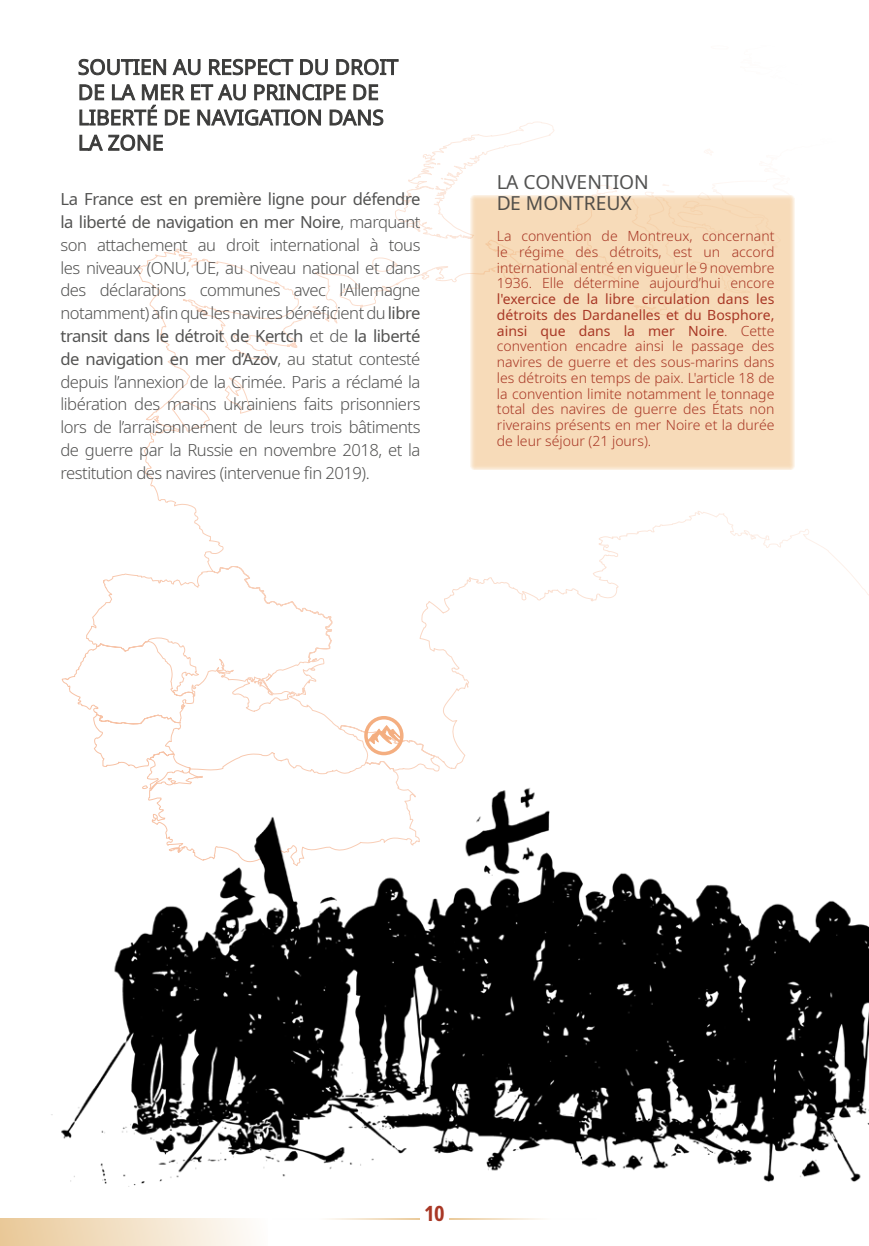
<style>
.page{position:relative;width:869px;height:1246px;background:#fff}
.page>*{position:absolute;margin:0;border:0;box-sizing:border-box;transform-origin:0 0}
.t1{font:700 condensed 21px "Noto Sans";color:#a83725}
.t2{font:19.25px/21px "Noto Sans";color:#3c3c3b}
.t3{font:300 16.62px/22.8px "Noto Sans";letter-spacing:-.03em;color:#3c3c3b;text-align:justify}
.t4{font:300 14px/15.8px "Noto Sans";color:#a83725;text-align:justify}
.s1{font-weight:400}
</style>
<div class="page">
<div style="left:0;top:1217px;width:269px;height:28px;background:#ebcc9e"></div>
<svg style="left:61px;top:59px;width:807px;height:646px"></svg>
<svg style="left:79px;top:133px;width:84px;height:18px"></svg>
<svg style="left:79px;top:82px;width:304px;height:44px"></svg>
<svg style="left:78px;top:58px;width:320px;height:17px"></svg>
<div style="left:470px;top:195px;width:324px;height:275px;background:#f7dbb9"></div>
<img style="left:37px;top:705px;width:831px;height:540px">
<p class="t3" style="left:60px;top:188px;width:361px"><span class="s1">La France est en première ligne pour défendre la liberté de navigation en mer Noire</span>, marquant son attachement au droit international à tous les niveaux (ONU, UE, au niveau national et dans des déclarations communes avec l'Allemagne notamment) afin que les navires bénéficient du <span class="s1">libre transit dans le détroit de Kertch</span> et de <span class="s1">la liberté de navigation en mer d’Azov</span>, au statut contesté depuis l’annexion de la Crimée. Paris a réclamé la libération des marins ukrainiens faits prisonniers lors de l’arraisonnement de leurs trois bâtiments de guerre par la Russie en novembre 2018, et la restitution des navires (intervenue fin 2019).</p>
<p class="t2" style="left:496px;top:172px;width:154px">LA CONVENTION<br>DE MONTREUX</p>
<p class="t4" style="left:496px;top:228px;width:279px">La convention de Montreux, concernant le régime des détroits, est un accord international entré en vigueur le 9 novembre 1936. Elle détermine aujourd’hui encore</p>
<p class="t4" style="left:496px;top:291px;width:279px"><span class="s1">l'exercice de la libre circulation dans les détroits des Dardanelles et du Bosphore, ainsi que dans la mer Noire</span>. Cette convention encadre ainsi le passage des navires de guerre et des sous-marins dans les détroits en temps de paix. L'article 18 de la convention limite notamment le tonnage total des navires de guerre des États non riverains présents en mer Noire et la durée de leur séjour (21 jours).</p>
<p class="t1" style="left:424px;top:1198px;width:22px">10</p>
</div>
